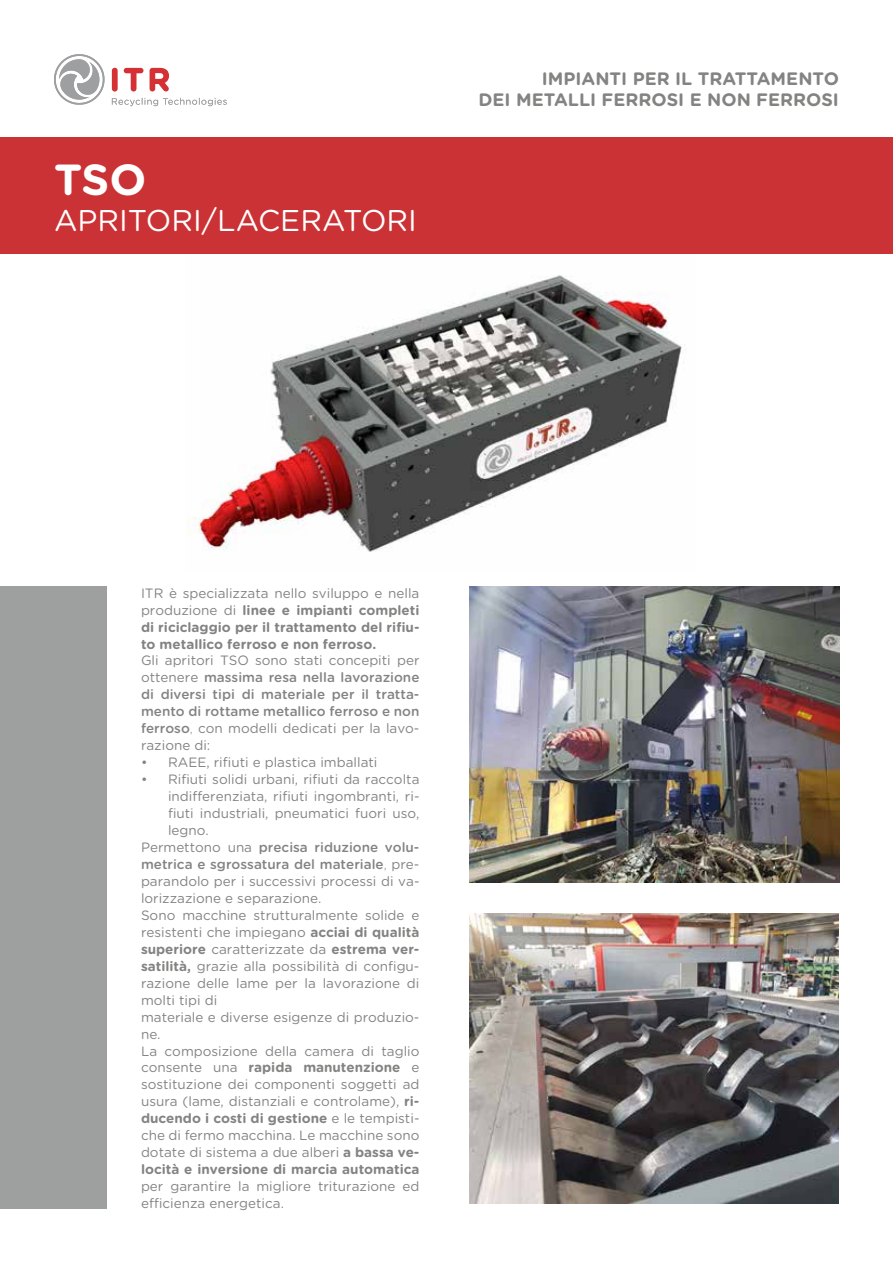
<style>
.page{position:relative;width:893px;height:1263px;background:#fff}
.page>*{position:absolute;margin:0;border:0;box-sizing:border-box;transform-origin:0 0}
.t1{font:700 43.5px "Gotham Rounded";color:#fff}
.t2{font:30px "Gotham Rounded";color:#fff}
.t3{font:700 18px/21.6px "Gotham Rounded";color:#838382;text-align:right}
.t4{font:13.5px/17px "Gotham Rounded";color:#838382}
.t5{font:700 13.5px/17px "Gotham Rounded";color:#838382;text-align:justify}
.t6{font:500 13.5px/17px "Gotham Rounded";color:#838382;text-align:justify}
.s1{font-weight:400}
.s2{font-weight:300}
.s3{font-weight:700}
</style>
<div class="page">
<img style="left:189px;top:275px;width:497px;height:277px">
<div style="left:0;top:587px;width:106px;height:622px;background:#9e9f9f"></div>
<div style="left:0;top:137px;width:893px;height:117px;background:#cb3235"></div>
<svg style="left:54px;top:54px;width:50px;height:51px"></svg>
<svg style="left:112px;top:98px;width:115px;height:8px"></svg>
<svg style="left:150px;top:68px;width:19px;height:23px"></svg>
<div style="left:112px;top:68px;width:6px;height:24px;background:#d53134;border-radius:3px"></div>
<svg style="left:124px;top:68px;width:19px;height:24px"></svg>
<img style="left:469px;top:913px;width:370px;height:290px">
<img style="left:470px;top:587px;width:369px;height:296px">
<h1 class="t1" style="left:54px;top:148px;width:94px">TSO</h1>
<h2 class="t2" style="left:54px;top:200px;width:364px">APRITORI/LACERATORI</h2>
<h3 class="t3" style="left:478px;top:67px;width:362px">IMPIANTI PER IL TRATTAMENTO<br>DEI METALLI FERROSI E NON FERROSI</h3>
<p class="t5" style="left:141px;top:584px;width:280px"><span class="s1">ITR è specializzata nello sviluppo e nella produzione di</span> linee e impianti completi di riciclaggio per il trattamento del rifiu&shy;to metallico ferroso e non ferroso.</p>
<p class="t6" style="left:141px;top:652px;width:280px"><span class="s1">Gli apritori TSO sono stati concepiti per ottenere</span> massima resa nella lavorazione di diversi tipi di materiale per il tratta&shy;mento di rottame metallico ferroso e non ferroso<span class="s2">,</span> <span class="s1">con modelli dedicati per la lavo&shy;razione di:</span></p>
<p class="t4" style="left:141px;top:753px;width:238px">• RAEE, rifiuti e plastica imballati</p>
<p class="t4" style="left:141px;top:770px;width:280px">• Rifiuti solidi urbani, rifiuti da raccolta</p>
<p class="t4" style="left:168px;top:787px;width:253px">indifferenziata, rifiuti ingombranti, ri-</p>
<p class="t4" style="left:168px;top:804px;width:253px">fiuti industriali, pneumatici fuori uso,</p>
<p class="t4" style="left:168px;top:821px;width:42px">legno.</p>
<p class="t6" style="left:141px;top:838px;width:280px"><span class="s1">Permettono una</span> precisa riduzione volu-</p>
<p class="t6" style="left:141px;top:855px;width:280px">metrica e sgrossatura del materiale<span class="s2">,</span> <span class="s1">pre-</span></p>
<p class="t4" style="left:141px;top:872px;width:280px">parandolo per i successivi processi di va-</p>
<p class="t4" style="left:141px;top:889px;width:182px">lorizzazione e separazione.</p>
<p class="t4" style="left:141px;top:906px;width:280px">Sono macchine strutturalmente solide e</p>
<p class="t4" style="left:141px;top:923px;width:280px">resistenti che impiegano <span class="s3">acciai di qualità</span></p>
<p class="t5" style="left:141px;top:940px;width:280px">superiore <span class="s1">caratterizzate da</span> estrema ver-</p>
<p class="t4" style="left:141px;top:957px;width:280px"><span class="s3">satilità,</span> grazie alla possibilità di configu-</p>
<p class="t4" style="left:141px;top:974px;width:280px">razione delle lame per la lavorazione di</p>
<p class="t4" style="left:141px;top:991px;width:78px">molti tipi di</p>
<p class="t4" style="left:141px;top:1008px;width:280px">materiale e diverse esigenze di produzio-</p>
<p class="t4" style="left:141px;top:1025px;width:21px">ne.</p>
<p class="t4" style="left:141px;top:1042px;width:280px">La composizione della camera di taglio</p>
<p class="t5" style="left:141px;top:1059px;width:280px"><span class="s1">consente una</span> rapida manutenzione <span class="s1">e</span></p>
<p class="t4" style="left:141px;top:1075px;width:280px">sostituzione dei componenti soggetti ad</p>
<p class="t4" style="left:141px;top:1092px;width:280px">usura (lame, distanziali e controlame), <span class="s3">ri-</span></p>
<p class="t5" style="left:141px;top:1109px;width:280px">ducendo i costi di gestione <span class="s1">e le tempisti-</span></p>
<p class="t4" style="left:141px;top:1126px;width:280px">che di fermo macchina. Le macchine sono</p>
<p class="t4" style="left:141px;top:1143px;width:280px">dotate di sistema a due alberi <span class="s3">a bassa ve-</span></p>
<p class="t5" style="left:141px;top:1160px;width:280px">locità e inversione di marcia automatica</p>
<p class="t4" style="left:141px;top:1177px;width:280px">per garantire la migliore triturazione ed efficienza energetica.</p>
</div>
